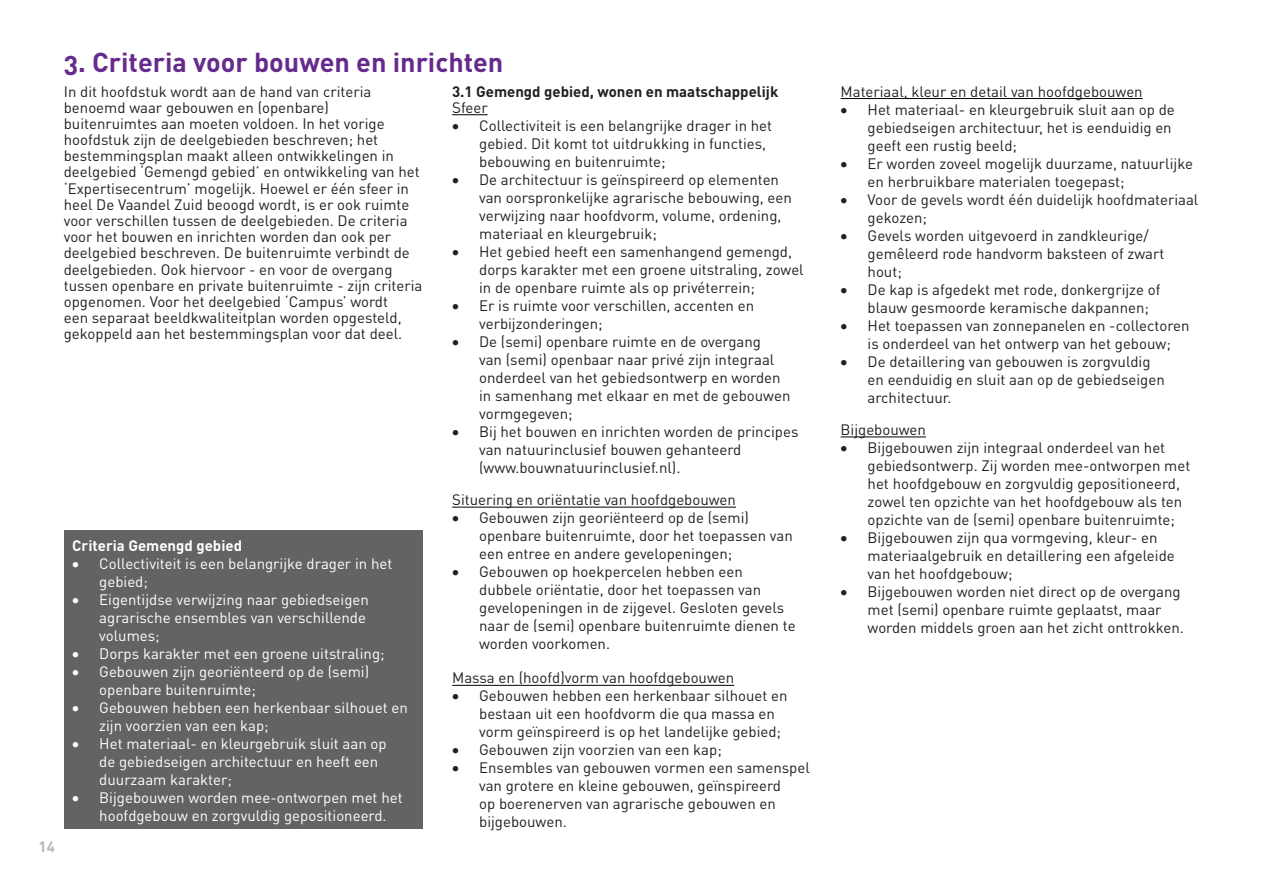
<style>
.page{position:relative;width:1263px;height:893px;background:#fff}
.page>*{position:absolute;margin:0;border:0;box-sizing:border-box;transform-origin:0 0}
.Kop_2_-_inhoudsopgav{font:700 27px "DINOT";color:#662a8d}
.t1{font:15px/18px "DINOT";color:#231f20}
.t2{font:15px/18px "DINOT";color:#fff}
.t3{font:700 15px "DINOT";color:#231f20}
.t4{font:700 15px "DINOT";color:#fff}
.t5{font:700 15px "DINOT";color:#bab5b4}
</style>
<div class="page">
<hr style="left:840px;top:98px;width:303px;height:1px;background:#000">
<hr style="left:840px;top:437px;width:86px;height:1px;background:#000">
<hr style="left:452px;top:114px;width:36px;height:1px;background:#000">
<hr style="left:452px;top:507px;width:284px;height:1px;background:#000">
<hr style="left:452px;top:685px;width:282px;height:1px;background:#000">
<div style="left:64px;top:531px;width:358px;height:298px;background:#646363"></div>
<p class="t5" style="left:39px;top:836px;width:18px">14</p>
<p class="Kop_2_-_inhoudsopgav" style="left:64px;top:44px;width:441px">3. Criteria voor bouwen en inrichten</p>
<p class="t1" style="left:64px;top:82px;width:360px;line-height:16.2px">In dit hoofdstuk wordt aan de hand van criteria benoemd waar gebouwen en (openbare) buitenruimtes aan moeten voldoen. In het vorige hoofdstuk zijn de deelgebieden beschreven; het bestemmingsplan maakt alleen ontwikkelingen in deelgebied ‘Gemengd gebied’ en ontwikkeling van het ‘Expertisecentrum’ mogelijk. Hoewel er één sfeer in heel De Vaandel Zuid beoogd wordt, is er ook ruimte voor verschillen tussen de deelgebieden. De criteria voor het bouwen en inrichten worden dan ook per deelgebied beschreven. De buitenruimte verbindt de deelgebieden. Ook hiervoor - en voor de overgang tussen openbare en private buitenruimte - zijn criteria opgenomen. Voor het deelgebied ‘Campus’ wordt<br>een separaat beeldkwaliteitplan worden opgesteld, gekoppeld aan het bestemmingsplan voor dat deel.</p>
<p class="t4" style="left:72px;top:535px;width:171px">Criteria Gemengd gebied</p>
<p class="t2" style="left:99px;top:554px;width:295px;text-indent:-27px">• Collectiviteit is een belangrijke drager in het gebied;</p>
<p class="t2" style="left:99px;top:590px;width:271px;text-indent:-27px">• Eigentijdse verwijzing naar gebiedseigen agrarische ensembles van verschillende volumes;</p>
<p class="t2" style="left:72px;top:644px;width:314px">• Dorps karakter met een groene uitstraling;</p>
<p class="t2" style="left:99px;top:662px;width:271px;text-indent:-27px">• Gebouwen zijn georiënteerd op de (semi) openbare buitenruimte;</p>
<p class="t2" style="left:99px;top:698px;width:310px;text-indent:-27px">• Gebouwen hebben een herkenbaar silhouet en zijn voorzien van een kap;</p>
<p class="t2" style="left:99px;top:734px;width:289px;text-indent:-27px">• Het materiaal- en kleurgebruik sluit aan op de gebiedseigen architectuur en heeft een duurzaam karakter;</p>
<p class="t2" style="left:99px;top:788px;width:305px;text-indent:-27px">• Bijgebouwen worden mee-ontworpen met het hoofdgebouw en zorgvuldig gepositioneerd.</p>
<p class="t3" style="left:452px;top:81px;width:328px">3.1 Gemengd gebied, wonen en maatschappelijk</p>
<p class="t1" style="left:452px;top:98px;width:37px">Sfeer</p>
<p class="t1" style="left:479px;top:116px;width:295px;text-indent:-27px">• Collectiviteit is een belangrijke drager in het gebied. Dit komt tot uitdrukking in functies, bebouwing en buitenruimte;</p>
<p class="t1" style="left:479px;top:170px;width:314px;text-indent:-27px">• De architectuur is geïnspireerd op elementen van oorspronkelijke agrarische bebouwing, een verwijzing naar hoofdvorm, volume, ordening, materiaal en kleurgebruik;</p>
<p class="t1" style="left:479px;top:242px;width:326px;text-indent:-27px">• Het gebied heeft een samenhangend gemengd, dorps karakter met een groene uitstraling, zowel in de openbare ruimte als op privéterrein;</p>
<p class="t1" style="left:479px;top:296px;width:276px;text-indent:-27px">• Er is ruimte voor verschillen, accenten en verbijzonderingen;</p>
<p class="t1" style="left:479px;top:332px;width:313px;text-indent:-27px">• De (semi) openbare ruimte en de overgang<br>van (semi) openbaar naar privé zijn integraal onderdeel van het gebiedsontwerp en worden in samenhang met elkaar en met de gebouwen vormgegeven;</p>
<p class="t1" style="left:479px;top:422px;width:321px;text-indent:-27px">• Bij het bouwen en inrichten worden de principes van natuurinclusief bouwen gehanteerd (www.bouwnatuurinclusief.nl).</p>
<p class="t1" style="left:452px;top:490px;width:285px">Situering en oriëntatie van hoofdgebouwen</p>
<p class="t1" style="left:479px;top:508px;width:315px;text-indent:-27px">• Gebouwen zijn georiënteerd op de (semi) openbare buitenruimte, door het toepassen van een entree en andere gevelopeningen;</p>
<p class="t1" style="left:479px;top:562px;width:318px;text-indent:-27px">• Gebouwen op hoekpercelen hebben een dubbele oriëntatie, door het toepassen van gevelopeningen in de zijgevel. Gesloten gevels naar de (semi) openbare buitenruimte dienen te worden voorkomen.</p>
<p class="t1" style="left:452px;top:668px;width:284px">Massa en (hoofd)vorm van hoofdgebouwen</p>
<p class="t1" style="left:479px;top:686px;width:310px;text-indent:-27px">• Gebouwen hebben een herkenbaar silhouet en bestaan uit een hoofdvorm die qua massa en vorm geïnspireerd is op het landelijke gebied;</p>
<p class="t1" style="left:452px;top:740px;width:271px">• Gebouwen zijn voorzien van een kap;</p>
<p class="t1" style="left:479px;top:758px;width:332px;text-indent:-27px">• Ensembles van gebouwen vormen een samenspel van grotere en kleine gebouwen, geïnspireerd<br>op boerenerven van agrarische gebouwen en bijgebouwen.</p>
<p class="t1" style="left:840px;top:81px;width:304px">Materiaal, kleur en detail van hoofdgebouwen</p>
<p class="t1" style="left:867px;top:99px;width:309px;text-indent:-27px">• Het materiaal- en kleurgebruik sluit aan op de gebiedseigen architectuur, het is eenduidig en geeft een rustig beeld;</p>
<p class="t1" style="left:867px;top:153px;width:327px;text-indent:-27px">• Er worden zoveel mogelijk duurzame, natuurlijke en herbruikbare materialen toegepast;</p>
<p class="t1" style="left:867px;top:189px;width:332px;text-indent:-27px">• Voor de gevels wordt één duidelijk hoofdmateriaal gekozen;</p>
<p class="t1" style="left:867px;top:225px;width:298px;text-indent:-27px">• Gevels worden uitgevoerd in zandkleurige/ gemêleerd rode handvorm baksteen of zwart hout;</p>
<p class="t1" style="left:867px;top:279px;width:294px;text-indent:-27px">• De kap is afgedekt met rode, donkergrijze of blauw gesmoorde keramische dakpannen;</p>
<p class="t1" style="left:840px;top:315px;width:350px;text-align:center">• Het toepassen van zonnepanelen en -collectoren is onderdeel van het ontwerp van het gebouw;</p>
<p class="t1" style="left:867px;top:351px;width:299px;text-indent:-27px">• De detaillering van gebouwen is zorgvuldig en eenduidig en sluit aan op de gebiedseigen architectuur.</p>
<p class="t1" style="left:840px;top:420px;width:87px">Bijgebouwen</p>
<p class="t1" style="left:867px;top:438px;width:324px;text-indent:-27px">• Bijgebouwen zijn integraal onderdeel van het gebiedsontwerp. Zij worden mee-ontworpen met het hoofdgebouw en zorgvuldig gepositioneerd, zowel ten opzichte van het hoofdgebouw als ten opzichte van de (semi) openbare buitenruimte;</p>
<p class="t1" style="left:867px;top:528px;width:309px;text-indent:-27px">• Bijgebouwen zijn qua vormgeving, kleur- en materiaalgebruik en detaillering een afgeleide van het hoofdgebouw;</p>
<p class="t1" style="left:867px;top:582px;width:318px;text-indent:-27px">• Bijgebouwen worden niet direct op de overgang met (semi) openbare ruimte geplaatst, maar worden middels groen aan het zicht onttrokken.</p>
</div>
